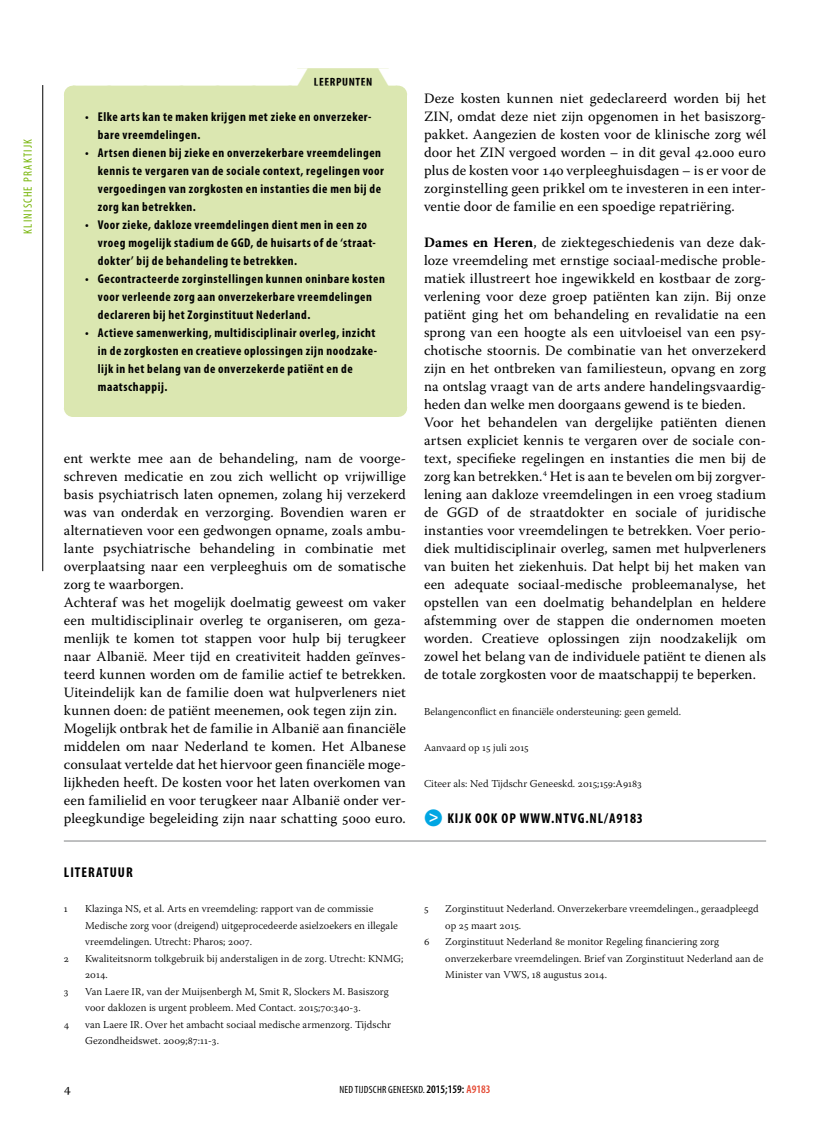
<style>
.page{position:relative;width:830px;height:1127px;background:#fff}
.page>*{position:absolute;margin:0;border:0;box-sizing:border-box;transform-origin:0 0}
.t1{font:14.25px/18px "Warnock Pro";letter-spacing:.01em;color:#000}
.t2{font:700 condensed 14.25px "Myriad Pro";letter-spacing:.07em;color:#000}
.t3{font:13.5px "Warnock Pro";color:#000}
.t4{font:700 condensed 12.75px/18px "Myriad Pro";letter-spacing:.045em;color:#000}
.t5{font:condensed 12px "Myriad Pro";letter-spacing:.1em;color:#77b509}
.t6{font:700 condensed 12px "Myriad Pro";letter-spacing:.05em;color:#000}
.t7{font:300 10.5px/16.5px "Warnock Pro";letter-spacing:.005em;color:#000}
.t8{font:condensed 10.5px "Myriad Pro";letter-spacing:.02em;color:#000}
.s1{color:#fff}
.s2{font-weight:700}
.s3{color:#00a6e3}
.s4{font-size:16.5px;color:#fff}
.s5{font-weight:600;font-size:11.55px}
.s6{font-weight:600;font-size:11.55px;color:#e44731}
</style>
<div class="page">
<hr style="left:42px;top:85px;width:1px;height:486px;background:#000">
<div style="left:64px;top:94px;width:342px;height:315px;background:#dbe7b1"></div>
<div style="left:297px;top:68px;width:91px;height:18px;background:#dbe7b1"></div>
<div style="left:73px;top:86px;width:324px;height:18px;background:#dbe7b1"></div>
<div style="left:73px;top:399px;width:324px;height:18px;background:#dbe7b1"></div>
<hr style="left:64px;top:841px;width:701px;height:1px;background:#808184">
<p class="t5" style="left:21px;top:234px;width:96px;rotate:-90deg">KLINISCHE PRAKTIJK</p>
<p class="t6" style="left:285px;top:75px;width:116px"><span class="s1">▼</span> Leerpunten <span class="s1">▼</span></p>
<p class="t4" style="left:98px;top:108px;width:275px;text-indent:-13px">• Elke arts kan te maken krijgen met zieke en onverzeker&shy;bare vreemdelingen.</p>
<p class="t4" style="left:98px;top:144px;width:287px;text-indent:-13px">• Artsen dienen bij zieke en onverzekerbare vreemdelingen kennis te vergaren van de sociale context, regelingen voor vergoedingen van zorgkosten en instanties die men bij de zorg kan betrekken.</p>
<p class="t4" style="left:98px;top:216px;width:279px;text-indent:-13px">• Voor zieke, dakloze vreemdelingen dient men in een zo vroeg mogelijk stadium de GGD, de huisarts of de ‘straat&shy;dokter’ bij de behandeling te betrekken.</p>
<p class="t4" style="left:98px;top:270px;width:288px;text-indent:-13px">• Gecontracteerde zorginstellingen kunnen oninbare kosten voor verleende zorg aan onverzekerbare vreemdelingen declareren bij het Zorginstituut Nederland.</p>
<p class="t4" style="left:98px;top:324px;width:281px;text-indent:-13px">• Actieve samenwerking, multidisciplinair overleg, inzicht in de zorgkosten en creatieve oplossingen zijn noodzake&shy;lijk in het belang van de onverzekerde patiënt en de maatschappij.</p>
<p class="t1" style="left:64px;top:449px;width:343px">ënt werkte mee aan de behandeling, nam de voorge&shy;schreven medicatie en zou zich wellicht op vrijwillige basis psychiatrisch laten opnemen, zolang hij verzekerd was van onderdak en verzorging. Bovendien waren er alternatieven voor een gedwongen opname, zoals ambu&shy;lante psychiatrische behandeling in combinatie met overplaatsing naar een verpleeghuis om de somatische zorg te waarborgen.<br>Achteraf was het mogelijk doelmatig geweest om vaker een multidisciplinair overleg te organiseren, om geza&shy;menlijk te komen tot stappen voor hulp bij terugkeer naar Albanië. Meer tijd en creativiteit hadden geïnves&shy;teerd kunnen worden om de familie actief te betrekken.<br>Uiteindelijk kan de familie doen wat hulpverleners niet kunnen doen: de patiënt meenemen, ook tegen zijn zin.<br>Mogelijk ontbrak het de familie in Albanië aan financiële middelen om naar Nederland te komen. Het Albanese consulaat vertelde dat het hiervoor geen financiële moge&shy;lijkheden heeft. De kosten voor het laten overkomen van een familielid en voor terugkeer naar Albanië onder ver&shy;pleegkundige begeleiding zijn naar schatting 5000 euro.</p>
<p class="t2" style="left:64px;top:864px;width:70px">Literatuur</p>
<p class="t7" style="left:64px;top:900px;width:5px">1</p>
<p class="t7" style="left:85px;top:900px;width:314px">Klazinga NS, et al. Arts en vreemdeling: rapport van de commissie<br>Medische zorg voor (dreigend) uitgeprocedeerde asielzoekers en illegale vreemdelingen. Utrecht: Pharos; 2007.</p>
<p class="t7" style="left:64px;top:950px;width:7px">2</p>
<p class="t7" style="left:85px;top:950px;width:319px">Kwaliteitsnorm tolkgebruik bij anderstaligen in de zorg. Utrecht: KNMG;<br>2014.</p>
<p class="t7" style="left:64px;top:983px;width:6px">3</p>
<p class="t7" style="left:85px;top:983px;width:305px">Van Laere IR, van der Muijsenbergh M, Smit R, Slockers M. Basiszorg voor daklozen is urgent probleem. Med Contact. 2015;70:340-3.</p>
<p class="t7" style="left:64px;top:1016px;width:7px">4</p>
<p class="t7" style="left:85px;top:1016px;width:307px">van Laere IR. Over het ambacht sociaal medische armenzorg. Tijdschr<br>Gezondheidswet. 2009;87:11-3.</p>
<p class="t1" style="left:424px;top:89px;width:343px;text-align:justify">Deze kosten kunnen niet gedeclareerd worden bij het ZIN, omdat deze niet zijn opgenomen in het basiszorg&shy;pakket. Aangezien de kosten voor de klinische zorg wél door het ZIN vergoed worden – in dit geval 42.000 euro plus de kosten voor 140 verpleeghuisdagen – is er voor de zorginstelling geen prikkel om te investeren in een inter&shy;ventie door de familie en een spoedige repatriëring.</p>
<p class="t1" style="left:424px;top:233px;width:343px"><span class="s2">Dames en Heren</span>, de ziektegeschiedenis van deze dak&shy;loze vreemdeling met ernstige sociaal-medische proble&shy;matiek illustreert hoe ingewikkeld en kostbaar de zorg&shy;verlening voor deze groep patiënten kan zijn. Bij onze patiënt ging het om behandeling en revalidatie na een sprong van een hoogte als een uitvloeisel van een psy&shy;chotische stoornis. De combinatie van het onverzekerd zijn en het ontbreken van familiesteun, opvang en zorg na ontslag vraagt van de arts andere handelingsvaardig&shy;heden dan welke men doorgaans gewend is te bieden.<br>Voor het behandelen van dergelijke patiënten dienen artsen expliciet kennis te vergaren over de sociale con&shy;text, specifieke regelingen en instanties die men bij de zorg kan betrekken.<sup>4</sup> Het is aan te bevelen om bij zorgver&shy;lening aan dakloze vreemdelingen in een vroeg stadium de GGD of de straatdokter en sociale of juridische instanties voor vreemdelingen te betrekken. Voer perio&shy;diek multidisciplinair overleg, samen met hulpverleners van buiten het ziekenhuis. Dat helpt bij het maken van een adequate sociaal-medische probleemanalyse, het opstellen van een doelmatig behandelplan en heldere afstemming over de stappen die ondernomen moeten worden. Creatieve oplossingen zijn noodzakelijk om zowel het belang van de individuele patiënt te dienen als de totale zorgkosten voor de maatschappij te beperken.</p>
<p class="t7" style="left:424px;top:703px;width:258px">Belangenconflict en financiële ondersteuning: geen gemeld.</p>
<p class="t7" style="left:424px;top:739px;width:106px">Aanvaard op 15 juli 2015</p>
<p class="t7" style="left:424px;top:775px;width:219px">Citeer als: Ned Tijdschr Geneeskd. 2015;159:A9183</p>
<p class="t2" style="left:424px;top:810px;width:220px"><span class="s3">●</span><span class="s4">&gt;</span> Kijk ook op www.ntvg.nl/A9183</p>
<p class="t7" style="left:424px;top:900px;width:6px">5</p>
<p class="t7" style="left:445px;top:900px;width:314px">Zorginstituut Nederland. Onverzekerbare vreemdelingen., geraadpleegd op 25 maart 2015.</p>
<p class="t7" style="left:424px;top:933px;width:7px">6</p>
<p class="t7" style="left:445px;top:933px;width:319px">Zorginstituut Nederland 8e monitor Regeling financiering zorg onverzekerbare vreemdelingen. Brief van Zorginstituut Nederland aan de<br>Minister van VWS, 18 augustus 2014.</p>
<p class="t3" style="left:64px;top:1080px;width:9px">4</p>
<p class="t8" style="left:339px;top:1084px;width:152px">NED TIJDSCHR GENEESKD. <span class="s5">2015;159:</span> <span class="s6">A9183</span></p>
</div>
